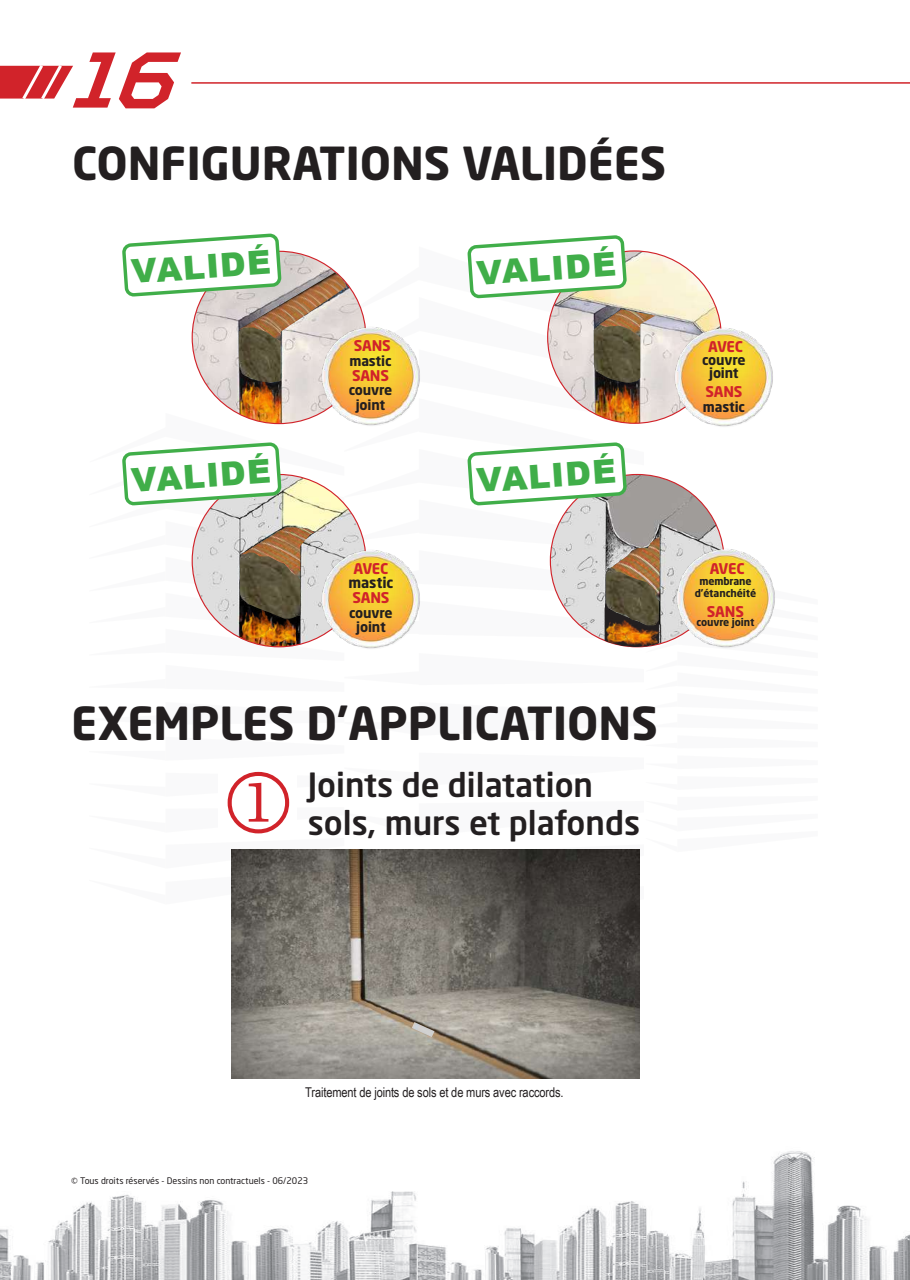
<style>
.page{position:relative;width:910px;height:1280px;background:#fff}
.page>*{position:absolute;margin:0;border:0;box-sizing:border-box;transform-origin:0 0}
.t1{font:italic 700 78.75px "Squares";color:#d1232a}
.t2{font:700 45px "Neo Sans Std";color:#231f20}
.t3{font:500 33px/37.5px "Neo Sans Std";color:#231f20}
.t4{font:900 33px "Arial";color:#40ae49}
.t5{font:700 14.55px "Neo Sans Std";letter-spacing:-.01em;color:#d1232a}
.t6{font:700 14.55px "Neo Sans Std";letter-spacing:-.01em;color:#231f20}
.t7{font:700 13.8px/14.5px "Neo Sans Std";letter-spacing:-.01em;color:#231f20;text-align:center}
.t8{font:13.5px "Arial Narrow";letter-spacing:-.01em;color:#231f20}
.t9{font:700 10.5px/11.6px "Neo Sans Std";letter-spacing:-.01em;color:#231f20;text-align:center}
.t10{font:9px "Neo Sans Std";color:#231f20}
</style>
<div class="page">
<img style="left:0;top:1151px;width:910px;height:129px">
<hr style="left:191px;top:82px;width:719px;height:2px;background:#d1232a">
<svg style="left:0;top:65px;width:73px;height:34px"></svg>
<img style="left:232px;top:849px;width:408px;height:230px">
<img style="left:412px;top:1022px;width:23px;height:15px">
<img style="left:192px;top:474px;width:174px;height:173px">
<img style="left:228px;top:598px;width:24px;height:44px">
<img style="left:252px;top:618px;width:44px;height:25px">
<img style="left:548px;top:252px;width:173px;height:171px">
<img style="left:601px;top:375px;width:48px;height:47px">
<img style="left:550px;top:474px;width:173px;height:167px">
<svg style="left:605px;top:568px;width:69px;height:284px"></svg>
<img style="left:604px;top:613px;width:2px;height:7px">
<img style="left:604px;top:620px;width:10px;height:32px">
<img style="left:606px;top:625px;width:8px;height:18px">
<img style="left:614px;top:618px;width:57px;height:41px">
<img style="left:192px;top:252px;width:174px;height:171px;border-radius:82px">
<img style="left:228px;top:372px;width:16px;height:44px">
<img style="left:244px;top:374px;width:40px;height:44px">
<img style="left:239px;top:272px;width:107px;height:69px">
<img style="left:239px;top:327px;width:42px;height:56px">
<img style="left:241px;top:527px;width:74px;height:55px">
<img style="left:240px;top:553px;width:60px;height:65px">
<img style="left:606px;top:568px;width:53px;height:57px">
<img style="left:611px;top:536px;width:49px;height:65px">
<img style="left:594px;top:324px;width:46px;height:59px">
<img style="left:599px;top:309px;width:56px;height:28px">
<img style="left:673px;top:326px;width:100px;height:101px">
<img style="left:320px;top:325px;width:100px;height:101px">
<img style="left:320px;top:547px;width:100px;height:102px">
<img style="left:674px;top:547px;width:101px;height:101px">
<svg style="left:122px;top:442px;width:158px;height:85px"></svg>
<svg style="left:123px;top:234px;width:157px;height:62px"></svg>
<svg style="left:469px;top:443px;width:157px;height:61px"></svg>
<svg style="left:469px;top:236px;width:157px;height:61px"></svg>
<h1 class="t1" style="left:68px;top:32px;width:135px">16</h1>
<h2 class="t2" style="left:72px;top:135px;width:596px">CONFIGURATIONS VALIDÉES</h2>
<h3 class="t4" style="left:130px;top:248px;width:141px;rotate:-4deg">VALIDÉ</h3>
<h3 class="t5" style="left:354px;top:337px;width:39px">SANS</h3>
<h3 class="t7" style="left:349px;top:353px;width:44px">mastic</h3>
<h3 class="t5" style="left:352px;top:366px;width:39px">SANS</h3>
<h3 class="t7" style="left:349px;top:382px;width:45px">couvre joint</h3>
<h3 class="t4" style="left:475px;top:249px;width:141px;rotate:-4deg">VALIDÉ</h3>
<h3 class="t4" style="left:130px;top:457px;width:141px;rotate:-4deg">VALIDÉ</h3>
<h3 class="t4" style="left:475px;top:457px;width:141px;rotate:-4deg">VALIDÉ</h3>
<h3 class="t5" style="left:354px;top:559px;width:36px">AVEC</h3>
<h3 class="t6" style="left:349px;top:574px;width:46px">mastic</h3>
<h3 class="t5" style="left:352px;top:588px;width:39px">SANS</h3>
<h3 class="t7" style="left:349px;top:605px;width:45px">couvre joint</h3>
<h2 class="t2" style="left:71px;top:694px;width:588px">EXEMPLES D’APPLICATIONS</h2>
<h3 class="t3" style="left:308px;top:766px;width:334px">Joints de dilatation sols, murs et plafonds</h3>
<h3 class="t5" style="left:708px;top:338px;width:36px">AVEC</h3>
<h3 class="t7" style="left:702px;top:353px;width:45px;line-height:13px">couvre joint</h3>
<h3 class="t5" style="left:705px;top:383px;width:39px">SANS</h3>
<h3 class="t7" style="left:703px;top:399px;width:44px">mastic</h3>
<h3 class="t5" style="left:710px;top:559px;width:36px">AVEC</h3>
<p class="t9" style="left:695px;top:575px;width:63px">membrane d’étanchéité</p>
<h3 class="t5" style="left:707px;top:602px;width:39px">SANS</h3>
<p class="t9" style="left:697px;top:616px;width:59px">couvre joint</p>
<h3 class="t8" style="left:305px;top:1083px;width:260px">Traitement de joints de sols et de murs avec raccords.</h3>
<p class="t10" style="left:71px;top:1175px;width:239px">© Tous droits réservés - Dessins non contractuels - 06/2023</p>
</div>
